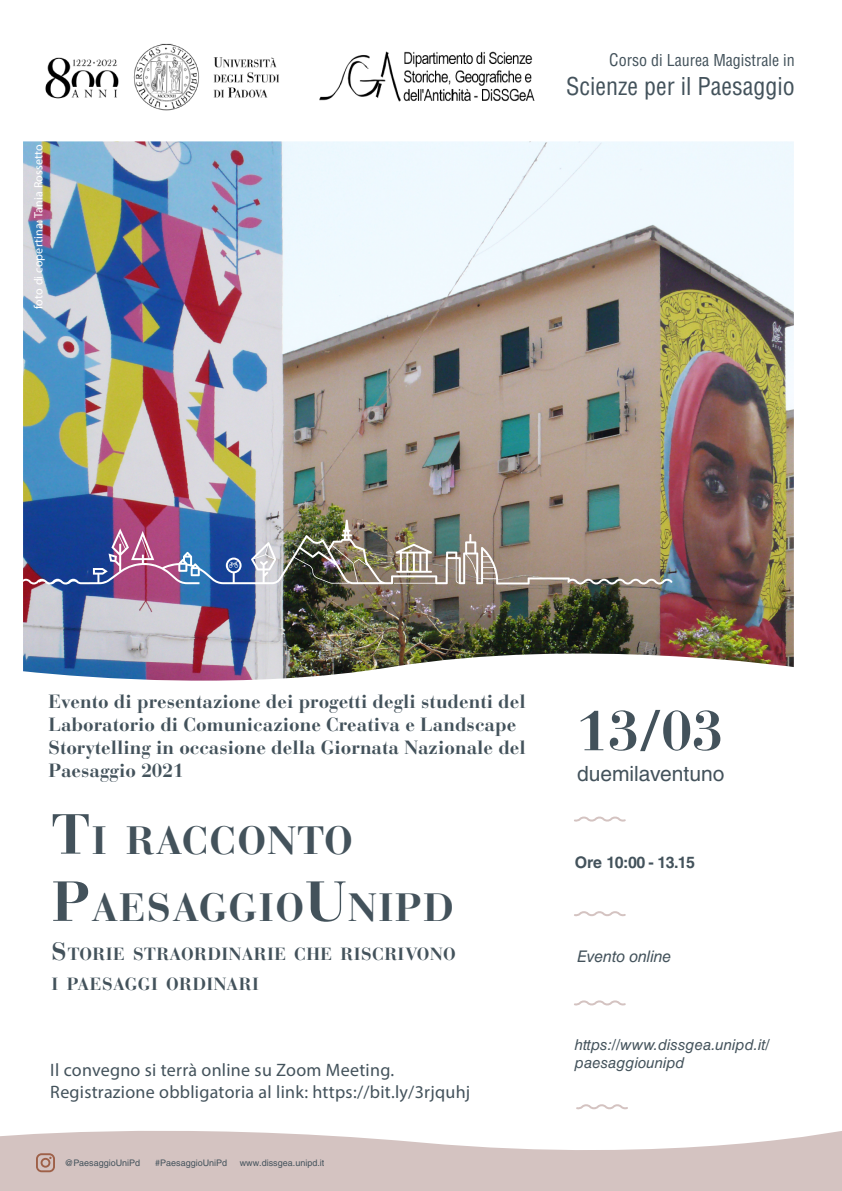
<style>
.page{position:relative;width:842px;height:1191px;background:#fff}
.page>*{position:absolute;margin:0;border:0;box-sizing:border-box;transform-origin:0 0}
.t1{font:700 56px "Bauer Bodoni Std";color:#43525b}
.t2{font:700 39.2px/67.2px "Bauer Bodoni Std";letter-spacing:.03em;color:#43525b}
.t3{font:condensed 24px "Helvetica LT Std";color:#43525b}
.t4{font:21px "Helvetica LT Std";color:#43525b}
.t5{font:700 19px/22.8px "Bauer Bodoni Std";color:#43525b}
.t6{font:18px/21.6px "Myriad Pro";letter-spacing:.015em;color:#43525b}
.t7{font:700 17.5px/30px "Bauer Bodoni Std";letter-spacing:.03em;color:#43525b}
.t8{font:condensed 16px "Helvetica LT Std";color:#43525b}
.t9{font:700 16px "Helvetica LT Std";letter-spacing:-.035em;color:#43525b}
.t10{font:italic 16px "Helvetica LT Std";letter-spacing:-.01em;color:#43525b}
.t11{font:italic 15px/18px "Helvetica LT Std";color:#43525b}
.t12{font:12px "Myriad Pro";letter-spacing:.015em;color:#fff}
.t13{font:9px "Helvetica LT Std";color:#43525b}
.s1{font-size:17px}
.s2{font-size:56px}
.s3{font-size:25px}
</style>
<div class="page">
<svg style="left:0;top:1131px;width:842px;height:60px;fill:#d4c3c1"></svg>
<svg style="left:36px;top:1153px;width:19px;height:19px"></svg>
<img style="left:23px;top:141px;width:771px;height:540px">
<svg style="left:574px;top:816px;width:52px;height:6px"></svg>
<svg style="left:574px;top:1000px;width:52px;height:6px"></svg>
<svg style="left:574px;top:911px;width:52px;height:6px"></svg>
<svg style="left:576px;top:1104px;width:52px;height:6px"></svg>
<img style="left:45px;top:43px;width:234px;height:68px">
<img style="left:319px;top:51px;width:216px;height:51px">
<img style="left:23px;top:519px;width:649px;height:65px">
<svg style="left:396px;top:544px;width:36px;height:29px"></svg>
<svg style="left:229px;top:561px;width:9px;height:7px"></svg>
<svg style="left:423px;top:181px;width:7px;height:8px"></svg>
<svg style="left:644px;top:224px;width:5px;height:8px"></svg>
<svg style="left:524px;top:224px;width:5px;height:8px"></svg>
<svg style="left:615px;top:440px;width:7px;height:8px"></svg>
<svg style="left:478px;top:469px;width:5px;height:8px"></svg>
<svg style="left:538px;top:483px;width:5px;height:9px"></svg>
<p class="t12" style="left:31px;top:309px;width:167px;rotate:-90deg">foto di copertina: Tania Rossetto</p>
<p class="t8" style="left:609px;top:50px;width:187px"><span class="s1">C</span>orso di Laurea Magistrale in</p>
<p class="t3" style="left:566px;top:71px;width:230px">Scienze per il Paesaggio</p>
<p class="t5" style="left:48px;top:690px;width:479px">Evento di presentazione dei progetti degli studenti del Laboratorio di Comunicazione Creativa e Landscape Storytelling in occasione della Giornata Nazionale del Paesaggio 2021</p>
<h2 class="t2" style="left:52px;top:806px;width:403px"><span class="s2">T</span>I RACCONTO<br><span class="s2">P</span>AESAGGIO<span class="s2">U</span>NIPD</h2>
<p class="t7" style="left:52px;top:939px;width:406px"><span class="s3">S</span>TORIE STRAORDINARIE CHE RISCRIVONO<br>I PAESAGGI ORDINARI</p>
<p class="t6" style="left:50px;top:1059px;width:421px">Il convegno si terrà online su Zoom Meeting.<br>Registrazione obbligatoria al link: https://bit.ly/3rjquhj</p>
<p class="t13" style="left:64px;top:1157px;width:77px">@PaesaggioUniPd</p>
<p class="t13" style="left:155px;top:1157px;width:74px">#PaesaggioUniPd</p>
<p class="t13" style="left:240px;top:1157px;width:86px">www.dissgea.unipd.it</p>
<h1 class="t1" style="left:577px;top:697px;width:148px">13/03</h1>
<p class="t4" style="left:577px;top:761px;width:149px">duemilaventuno</p>
<p class="t9" style="left:575px;top:852px;width:122px">Ore 10:00 - 13.15</p>
<p class="t10" style="left:577px;top:947px;width:96px">Evento online</p>
<p class="t11" style="left:575px;top:1035px;width:196px">https://www.dissgea.unipd.it/ paesaggiounipd</p>
</div>
